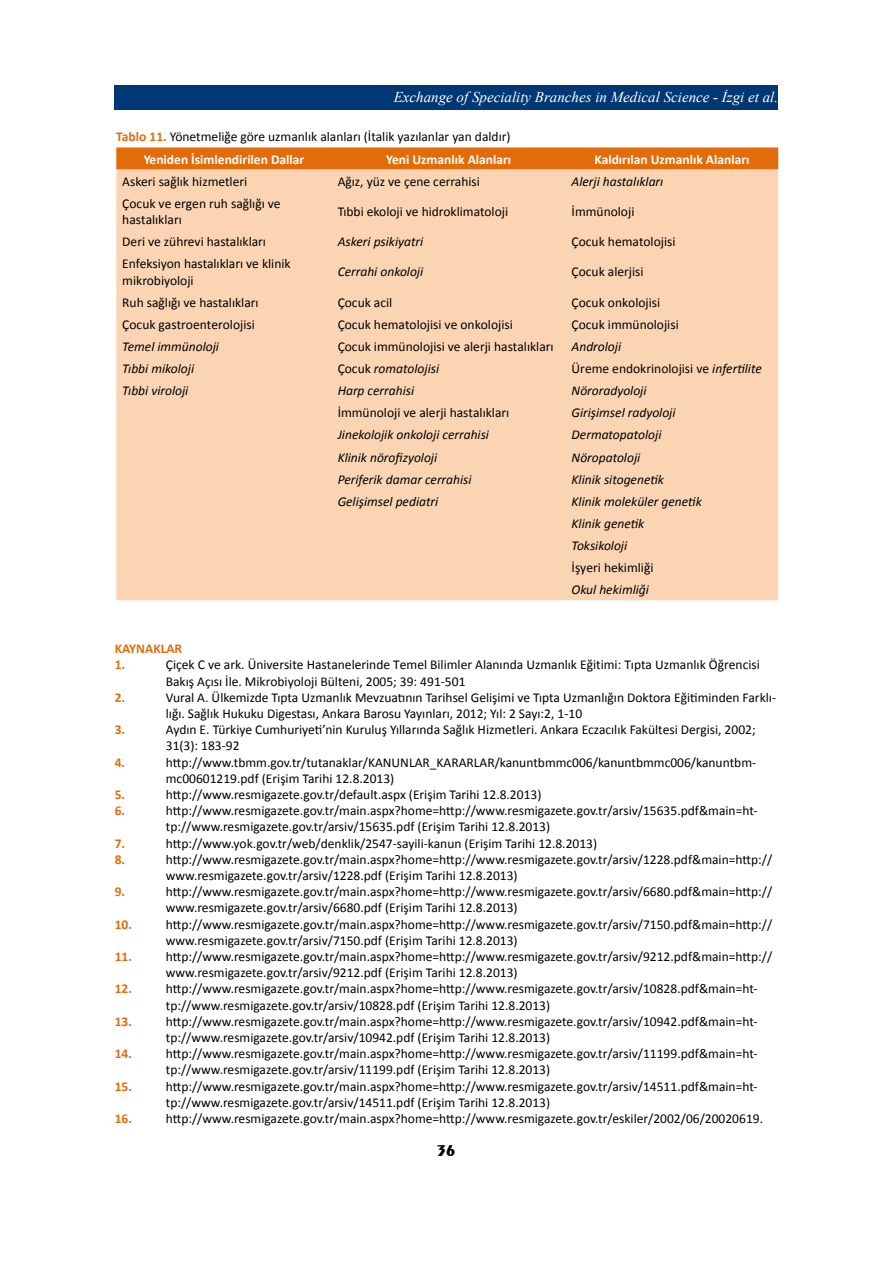
<style>
.page{position:relative;width:893px;height:1263px;background:#fff}
.page>*{position:absolute;margin:0;border:0;box-sizing:border-box;transform-origin:0 0}
.t1{font:700 16.5px "Exotic 350 BT";color:#000}
.t2{font:italic 15px "Times New Roman";color:#fff}
.t3{font:13.5px/16.2px "Calibri";color:#000}
.t4{font:italic 13.5px/22.2px "Calibri";color:#000}
.t5{font:700 13.5px/16.2px "Calibri";color:#e36c0a}
.t6{font:700 13.5px "Calibri";color:#fff}
.s1{font-weight:700;color:#e36c0a}
.s2{font-weight:700;color:#fff}
.s3{font-style:normal}
.s4{font-style:italic}
</style>
<div class="page">
<div style="left:115px;top:85px;width:663px;height:24px;background:#003775"></div>
<svg style="left:116px;top:147px;width:662px;height:23px;background:#e47214"></svg>
<div style="left:116px;top:170px;width:662px;height:430px;background:#fbd4b4"></div>
<p class="t2" style="left:394px;top:86px;width:386px">Exchange of Speciality Branches in Medical Science - İzgi et al.</p>
<p class="t3" style="left:144px;top:126px;width:368px;line-height:22.2px;text-indent:-27px"><span class="s1">Tablo 11.</span> Yönetmeliğe göre uzmanlık alanları (İtalik yazılanlar yan daldır)<br><span class="s2">Yeniden İsimlendirilen Dallar</span></p>
<p class="t6" style="left:386px;top:150px;width:127px">Yeni Uzmanlık Alanları</p>
<p class="t6" style="left:594px;top:150px;width:156px">Kaldırılan Uzmanlık Alanları</p>
<p class="t3" style="left:122px;top:173px;width:126px">Askeri sağlık hizmetleri</p>
<p class="t3" style="left:338px;top:173px;width:144px">Ağız, yüz ve çene cerrahisi</p>
<p class="t4" style="left:572px;top:170px;width:93px">Alerji hastalıkları</p>
<p class="t3" style="left:122px;top:195px;width:160px">Çocuk ve ergen ruh sağlığı ve hastalıkları</p>
<p class="t3" style="left:338px;top:203px;width:172px">Tıbbi ekoloji ve hidroklimatoloji</p>
<p class="t3" style="left:572px;top:203px;width:64px">İmmünoloji</p>
<p class="t3" style="left:122px;top:234px;width:145px">Deri ve zührevi hastalıkları</p>
<p class="t4" style="left:338px;top:230px;width:87px">Askeri psikiyatri</p>
<p class="t3" style="left:572px;top:234px;width:105px">Çocuk hematolojisi</p>
<p class="t3" style="left:122px;top:256px;width:170px">Enfeksiyon hastalıkları ve klinik mikrobiyoloji</p>
<p class="t4" style="left:338px;top:260px;width:87px">Cerrahi onkoloji</p>
<p class="t3" style="left:572px;top:264px;width:73px">Çocuk alerjisi</p>
<p class="t3" style="left:122px;top:294px;width:138px">Ruh sağlığı ve hastalıkları</p>
<p class="t3" style="left:338px;top:294px;width:56px">Çocuk acil</p>
<p class="t3" style="left:572px;top:294px;width:90px">Çocuk onkolojisi</p>
<p class="t3" style="left:122px;top:316px;width:134px">Çocuk gastroenterolojisi</p>
<p class="t3" style="left:338px;top:316px;width:177px">Çocuk hematolojisi ve onkolojisi</p>
<p class="t3" style="left:572px;top:316px;width:109px">Çocuk immünolojisi</p>
<p class="t4" style="left:122px;top:335px;width:98px">Temel immünoloji</p>
<p class="t3" style="left:338px;top:338px;width:217px">Çocuk immünolojisi ve alerji hastalıkları</p>
<p class="t4" style="left:572px;top:335px;width:51px">Androloji</p>
<p class="t4" style="left:122px;top:357px;width:73px">Tıbbi mikoloji</p>
<p class="t4" style="left:338px;top:357px;width:103px"><span class="s3">Çocuk</span> romatolojisi</p>
<p class="t3" style="left:572px;top:360px;width:192px">Üreme endokrinolojisi ve <span class="s4">infertilite</span></p>
<p class="t4" style="left:122px;top:379px;width:68px">Tıbbi viroloji</p>
<p class="t4" style="left:338px;top:379px;width:78px">Harp cerrahisi</p>
<p class="t4" style="left:572px;top:379px;width:76px">Nöroradyoloji</p>
<p class="t3" style="left:338px;top:405px;width:173px">İmmünoloji ve alerji hastalıkları</p>
<p class="t4" style="left:572px;top:401px;width:106px">Girişimsel radyoloji</p>
<p class="t4" style="left:338px;top:423px;width:153px">Jinekolojik onkoloji cerrahisi</p>
<p class="t4" style="left:572px;top:423px;width:91px">Dermatopatoloji</p>
<p class="t4" style="left:338px;top:445px;width:101px">Klinik nörofizyoloji</p>
<p class="t4" style="left:572px;top:445px;width:70px">Nöropatoloji</p>
<p class="t4" style="left:338px;top:468px;width:135px">Periferik damar cerrahisi</p>
<p class="t4" style="left:572px;top:468px;width:94px">Klinik sitogenetik</p>
<p class="t4" style="left:338px;top:490px;width:102px">Gelişimsel pediatri</p>
<p class="t4" style="left:572px;top:490px;width:132px">Klinik moleküler genetik<br>Klinik genetik<br>Toksikoloji</p>
<p class="t3" style="left:572px;top:560px;width:83px">İşyeri hekimliği</p>
<p class="t4" style="left:572px;top:578px;width:79px">Okul hekimliği</p>
<p class="t5" style="left:115px;top:640px;width:69px">KAYNAKLAR<br>1.</p>
<p class="t3" style="left:166px;top:657px;width:595px">Çiçek C ve ark. Üniversite Hastanelerinde Temel Bilimler Alanında Uzmanlık Eğitimi: Tıpta Uzmanlık Öğrencisi<br>Bakış Açısı İle. Mikrobiyoloji Bülteni, 2005; 39: 491-501</p>
<p class="t5" style="left:115px;top:689px;width:12px">2.</p>
<p class="t3" style="left:166px;top:689px;width:612px">Vural A. Ülkemizde Tıpta Uzmanlık Mevzuatının Tarihsel Gelişimi ve Tıpta Uzmanlığın Doktora Eğitiminden Farklı&shy;lığı. Sağlık Hukuku Digestası, Ankara Barosu Yayınları, 2012; Yıl: 2 Sayı:2, 1-10</p>
<p class="t5" style="left:115px;top:721px;width:12px">3.</p>
<p class="t3" style="left:166px;top:722px;width:591px">Aydın E. Türkiye Cumhuriyeti’nin Kuruluş Yıllarında Sağlık Hizmetleri. Ankara Eczacılık Fakültesi Dergisi, 2002;<br>31(3): 183-92</p>
<p class="t5" style="left:115px;top:754px;width:12px">4.</p>
<p class="t3" style="left:166px;top:754px;width:592px">http://www.tbmm.gov.tr/tutanaklar/KANUNLAR_KARARLAR/kanuntbmmc006/kanuntbmmc006/kanuntbm&shy;mc00601219.pdf (Erişim Tarihi 12.8.2013)</p>
<p class="t5" style="left:115px;top:786px;width:12px">5.</p>
<p class="t3" style="left:166px;top:786px;width:377px">http://www.resmigazete.gov.tr/default.aspx (Erişim Tarihi 12.8.2013)</p>
<p class="t5" style="left:115px;top:802px;width:12px">6.</p>
<p class="t3" style="left:166px;top:803px;width:593px">http://www.resmigazete.gov.tr/main.aspx?home=http://www.resmigazete.gov.tr/arsiv/15635.pdf&amp;main=ht&shy;tp://www.resmigazete.gov.tr/arsiv/15635.pdf (Erişim Tarihi 12.8.2013)</p>
<p class="t5" style="left:115px;top:835px;width:12px">7.</p>
<p class="t3" style="left:166px;top:835px;width:433px">http://www.yok.gov.tr/web/denklik/2547-sayili-kanun (Erişim Tarihi 12.8.2013)</p>
<p class="t5" style="left:115px;top:851px;width:12px">8.</p>
<p class="t3" style="left:166px;top:851px;width:608px">http://www.resmigazete.gov.tr/main.aspx?home=http://www.resmigazete.gov.tr/arsiv/1228.pdf&amp;main=http:// www.resmigazete.gov.tr/arsiv/1228.pdf (Erişim Tarihi 12.8.2013)</p>
<p class="t5" style="left:115px;top:883px;width:12px">9.</p>
<p class="t3" style="left:166px;top:884px;width:608px">http://www.resmigazete.gov.tr/main.aspx?home=http://www.resmigazete.gov.tr/arsiv/6680.pdf&amp;main=http:// www.resmigazete.gov.tr/arsiv/6680.pdf (Erişim Tarihi 12.8.2013)</p>
<p class="t5" style="left:115px;top:916px;width:19px">10.</p>
<p class="t3" style="left:166px;top:916px;width:608px">http://www.resmigazete.gov.tr/main.aspx?home=http://www.resmigazete.gov.tr/arsiv/7150.pdf&amp;main=http:// www.resmigazete.gov.tr/arsiv/7150.pdf (Erişim Tarihi 12.8.2013)</p>
<p class="t5" style="left:115px;top:948px;width:19px">11.</p>
<p class="t3" style="left:166px;top:948px;width:608px">http://www.resmigazete.gov.tr/main.aspx?home=http://www.resmigazete.gov.tr/arsiv/9212.pdf&amp;main=http:// www.resmigazete.gov.tr/arsiv/9212.pdf (Erişim Tarihi 12.8.2013)</p>
<p class="t5" style="left:115px;top:981px;width:19px">12.</p>
<p class="t3" style="left:166px;top:981px;width:593px">http://www.resmigazete.gov.tr/main.aspx?home=http://www.resmigazete.gov.tr/arsiv/10828.pdf&amp;main=ht&shy;tp://www.resmigazete.gov.tr/arsiv/10828.pdf (Erişim Tarihi 12.8.2013)</p>
<p class="t5" style="left:115px;top:1013px;width:19px">13.</p>
<p class="t3" style="left:166px;top:1013px;width:593px">http://www.resmigazete.gov.tr/main.aspx?home=http://www.resmigazete.gov.tr/arsiv/10942.pdf&amp;main=ht&shy;tp://www.resmigazete.gov.tr/arsiv/10942.pdf (Erişim Tarihi 12.8.2013)</p>
<p class="t5" style="left:115px;top:1045px;width:19px">14.</p>
<p class="t3" style="left:166px;top:1046px;width:593px">http://www.resmigazete.gov.tr/main.aspx?home=http://www.resmigazete.gov.tr/arsiv/11199.pdf&amp;main=ht&shy;tp://www.resmigazete.gov.tr/arsiv/11199.pdf (Erişim Tarihi 12.8.2013)</p>
<p class="t5" style="left:115px;top:1078px;width:19px">15.</p>
<p class="t3" style="left:166px;top:1078px;width:593px">http://www.resmigazete.gov.tr/main.aspx?home=http://www.resmigazete.gov.tr/arsiv/14511.pdf&amp;main=ht&shy;tp://www.resmigazete.gov.tr/arsiv/14511.pdf (Erişim Tarihi 12.8.2013)</p>
<p class="t5" style="left:115px;top:1110px;width:19px">16.</p>
<p class="t3" style="left:166px;top:1110px;width:599px">http://www.resmigazete.gov.tr/main.aspx?home=http://www.resmigazete.gov.tr/eskiler/2002/06/20020619.</p>
<p class="t1" style="left:437px;top:1141px;width:19px">36</p>
</div>
